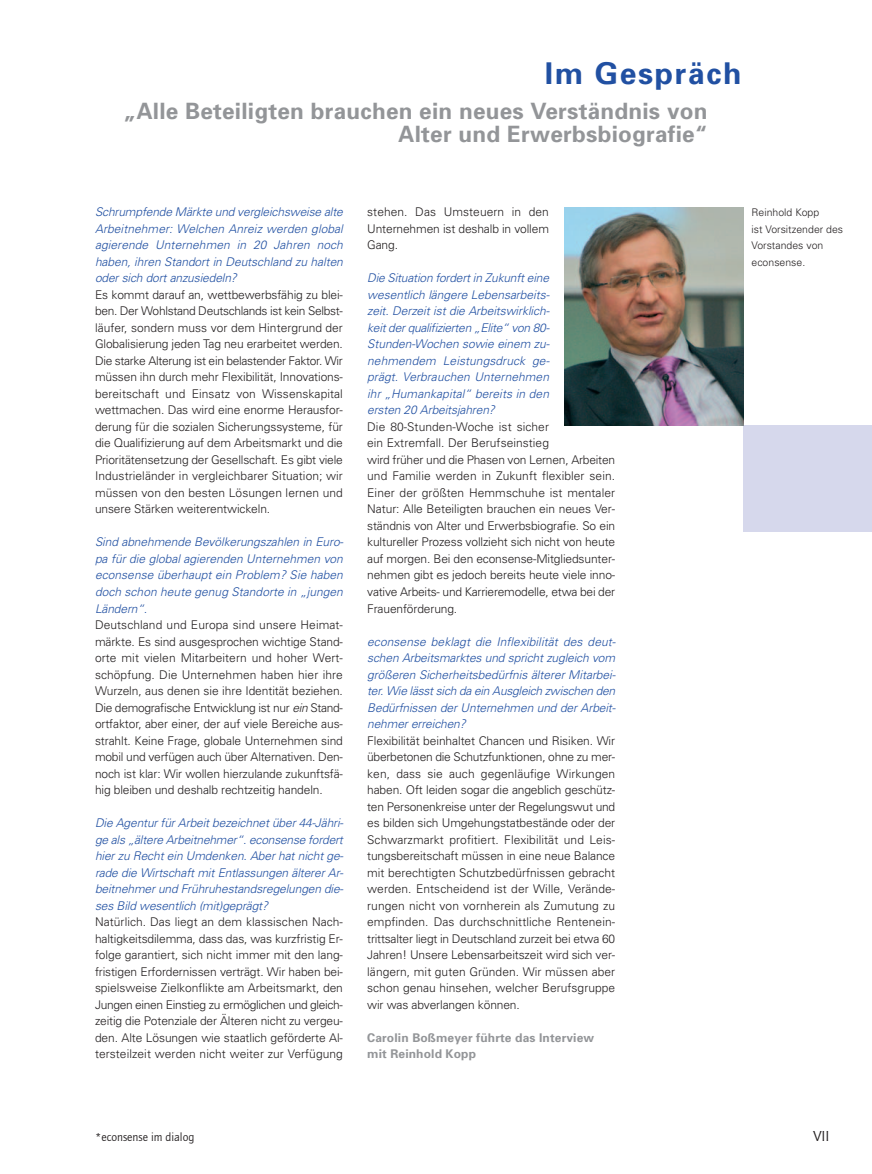
<style>
.page{position:relative;width:872px;height:1174px;background:#fff}
.page>*{position:absolute;margin:0;border:0;box-sizing:border-box;transform-origin:0 0}
.t1{font:700 30px "Univers";letter-spacing:.055em;color:#2150a2}
.t2{font:700 22.5px/22.5px "Univers";letter-spacing:.01em;color:#939598;text-align:right}
.t3{font:15px "Quay Itc T";color:#231f20}
.t4{font:300 12px/16.5px "Univers";letter-spacing:-.01em;color:#231f20;text-align:justify}
.t5{font:italic 300 12px/16.5px "Univers";letter-spacing:-.01em;color:#2150a2;text-align:justify}
.t6{font:700 12px/16.5px "Univers";letter-spacing:.01em;color:#939598}
.t7{font:12px "Quay Itc T";color:#231f20}
.t8{font:300 10.5px/16.5px "Univers";color:#231f20}
.s1{font-style:italic}
</style>
<div class="page">
<div style="left:743px;top:426px;width:129px;height:106px;background:#d6d8ec"></div>
<img style="left:564px;top:208px;width:179px;height:217px">
<h1 class="t1" style="left:545px;top:63px;width:198px">Im Gespräch</h1>
<h2 class="t2" style="left:124px;top:102px;width:585px">„Alle Beteiligten brauchen ein neues Verständnis von<br>Alter und Erwerbsbiografie“</h2>
<p class="t5" style="left:95px;top:205px;width:252px">Schrumpfende Märkte und vergleichsweise alte Arbeitnehmer: Welchen Anreiz werden global agierende Unternehmen in 20 Jahren noch haben, ihren Standort in Deutschland zu halten oder sich dort anzusiedeln?</p>
<p class="t4" style="left:95px;top:287px;width:249px">Es kommt darauf an, wettbewerbsfähig zu blei&shy;ben. Der Wohlstand Deutschlands ist kein Selbst&shy;läufer, sondern muss vor dem Hintergrund der Globalisierung jeden Tag neu erarbeitet werden.<br>Die starke Alterung ist ein belastender Faktor. Wir müssen ihn durch mehr Flexibilität, Innovations&shy;bereitschaft und Einsatz von Wissenskapital wettmachen. Das wird eine enorme Herausfor&shy;derung für die sozialen Sicherungssysteme, für die Qualifizierung auf dem Arbeitsmarkt und die Prioritätensetzung der Gesellschaft. Es gibt viele Industrieländer in vergleichbarer Situation; wir müssen von den besten Lösungen lernen und unsere Stärken weiterentwickeln.</p>
<p class="t5" style="left:95px;top:535px;width:252px">Sind abnehmende Bevölkerungszahlen in Euro&shy;pa für die global agierenden Unternehmen von econsense überhaupt ein Problem? Sie haben doch schon heute genug Standorte in „jungen Ländern“.</p>
<p class="t4" style="left:95px;top:617px;width:249px">Deutschland und Europa sind unsere Heimat&shy;märkte. Es sind ausgesprochen wichtige Stand&shy;orte mit vielen Mitarbeitern und hoher Wert&shy;schöpfung. Die Unternehmen haben hier ihre Wurzeln, aus denen sie ihre Identität beziehen.<br>Die demografische Entwicklung ist nur <span class="s1">ein</span>Stand&shy;ortfaktor, aber einer, der auf viele Bereiche aus&shy;strahlt. Keine Frage, globale Unternehmen sind mobil und verfügen auch über Alternativen. Den&shy;noch ist klar: Wir wollen hierzulande zukunftsfä&shy;hig bleiben und deshalb rechtzeitig handeln.</p>
<p class="t5" style="left:95px;top:815px;width:252px">Die AgenturfürArbeitbezeichnetüber44-Jähri&shy;ge als „ältere Arbeitnehmer“.econsense fordert hier zu Recht ein Umdenken. Aber hat nicht ge&shy;rade die Wirtschaft mit Entlassungen älterer Ar&shy;beitnehmerund Frühruhestandsregelungen die&shy;ses Bild wesentlich (mit)geprägt?</p>
<p class="t4" style="left:95px;top:914px;width:249px">Natürlich. Das liegt an dem klassischen Nach&shy;haltigkeitsdilemma, dass das, was kurzfristig Er&shy;folge garantiert, sich nicht immer mit den lang&shy;fristigen Erfordernissen verträgt. Wir haben bei&shy;spielsweise Zielkonflikte am Arbeitsmarkt, den Jungen einen Einstieg zu ermöglichen und gleich&shy;zeitig die Potenziale der Älteren nicht zu vergeu&shy;den. Alte Lösungen wie staatlich geförderte Al&shy;tersteilzeit werden nicht weiter zur Verfügung</p>
<p class="t4" style="left:367px;top:205px;width:183px">stehen. Das Umsteuern in den Unternehmen ist deshalb in vollem Gang.</p>
<p class="t5" style="left:367px;top:271px;width:186px">Die Situation fordertin Zukunfteine wesentlich längere Lebensarbeits&shy;zeit. Derzeit ist die Arbeitswirklich&shy;keitderqualifizierten „Elite“ von 80- Stunden-Wochen sowie einem zu&shy;nehmendem Leistungsdruck ge&shy;prägt. Verbrauchen Unternehmen ihr „Humankapital“ bereits in den ersten 20 Arbeitsjahren?</p>
<p class="t4" style="left:367px;top:419px;width:249px;text-align:left">Die 80-Stunden-Woche ist sicher<br>ein Extremfall. Der Berufseinstieg<br>wird früher und die Phasen von Lernen, Arbeiten und Familie werden in Zukunft flexibler sein.<br>Einer der größten Hemmschuhe ist mentaler Natur: Alle Beteiligten brauchen ein neues Ver&shy;ständnis von Alter und Erwerbsbiografie. So ein kultureller Prozess vollzieht sich nicht von heute auf morgen. Bei den econsense-Mitgliedsunter&shy;nehmen gibt es jedoch bereits heute viele inno&shy;vative Arbeits- und Karrieremodelle, etwa bei der Frauenförderung.</p>
<p class="t5" style="left:367px;top:634px;width:252px">econsense beklagt die Inflexibilität des deut&shy;schen Arbeitsmarktes und spricht zugleich vom größeren Sicherheitsbedürfnis älterer Mitarbei&shy;ter.Wie lässtsich da ein Ausgleich zwischen den Bedürfnissen der Unternehmen und der Arbeit&shy;nehmer erreichen?</p>
<p class="t4" style="left:367px;top:733px;width:249px">Flexibilität beinhaltet Chancen und Risiken. Wir überbetonen die Schutzfunktionen, ohne zu mer&shy;ken, dass sie auch gegenläufige Wirkungen haben. Oft leiden sogar die angeblich geschütz&shy;ten Personenkreise unter der Regelungswut und es bilden sich Umgehungstatbestände oder der Schwarzmarkt profitiert. Flexibilität und Leis&shy;tungsbereitschaft müssen in eine neue Balance mit berechtigten Schutzbedürfnissen gebracht werden. Entscheidend ist der Wille, Verände&shy;rungen nicht von vornherein als Zumutung zu empfinden. Das durchschnittliche Rentenein&shy;trittsalter liegt in Deutschland zurzeit bei etwa 60<br>Jahren! Unsere Lebensarbeitszeit wird sich ver&shy;längern, mit guten Gründen. Wir müssen aber schon genau hinsehen, welcher Berufsgruppe wir was abverlangen können.</p>
<p class="t6" style="left:367px;top:1030px;width:228px">Carolin Boßmeyer führte das Interview mit Reinhold Kopp</p>
<p class="t8" style="left:751px;top:205px;width:93px">Reinhold Kopp<br>ist Vorsitzender des<br>Vorstandes von econsense.</p>
<p class="t7" style="left:95px;top:1131px;width:101px">*econsense im dialog</p>
<p class="t3" style="left:813px;top:1129px;width:17px">VII</p>
</div>
